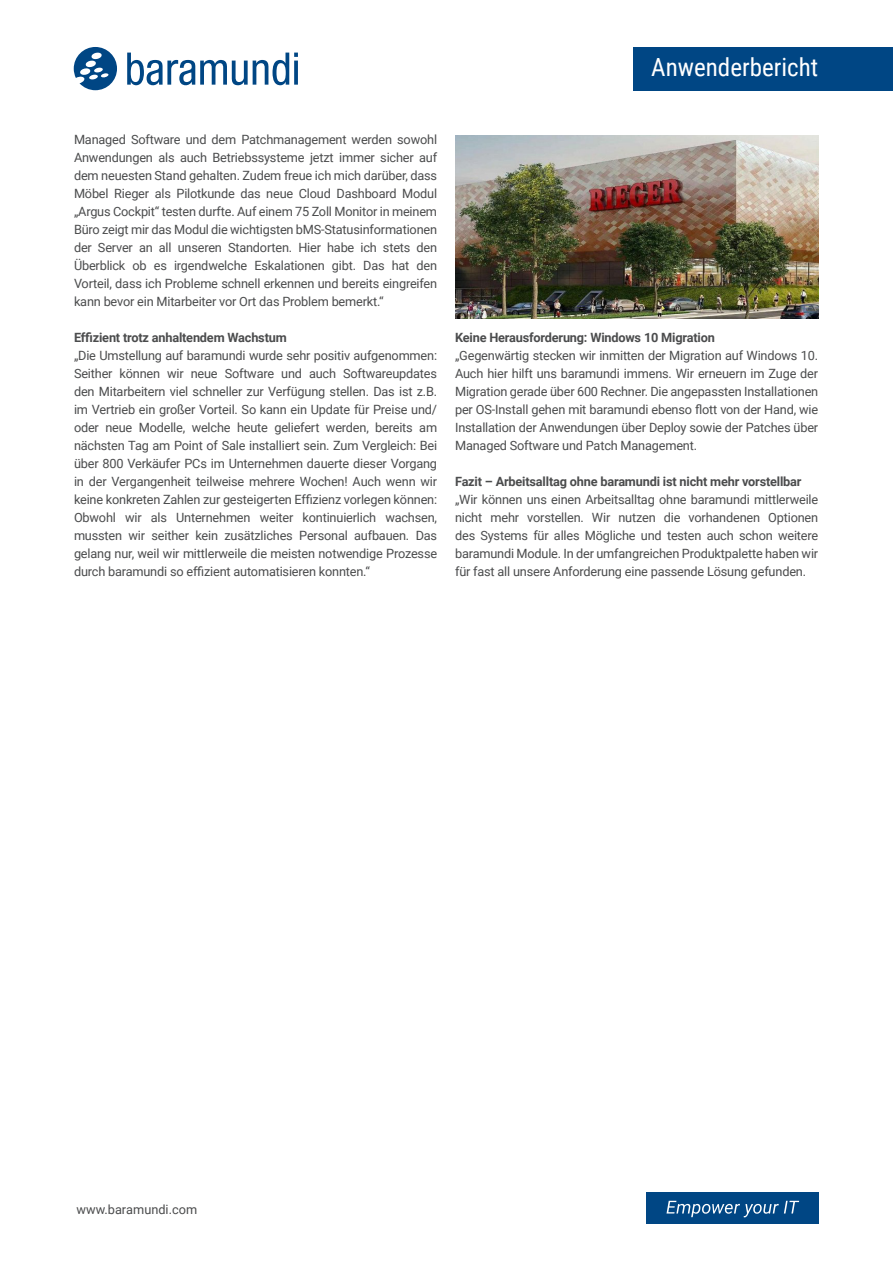
<style>
.page{position:relative;width:893px;height:1263px;background:#fff}
.page>*{position:absolute;margin:0;border:0;box-sizing:border-box;transform-origin:0 0}
.t1{font:25.05px "Roboto Condensed";color:#fff}
.t2{font:12.75px/18px "Roboto";letter-spacing:-.015em;color:#4b4c4d;text-align:justify}
.t3{font:700 12.75px "Roboto";letter-spacing:-.015em;color:#4b4c4d}
</style>
<div class="page">
<svg style="left:74px;top:47px;width:43px;height:43px"></svg>
<svg style="left:127px;top:53px;width:171px;height:32px"></svg>
<div style="left:633px;top:47px;width:260px;height:43px;background:#004684"></div>
<div style="left:646px;top:1193px;width:173px;height:31px;background:#004684"></div>
<svg style="left:666px;top:1201px;width:133px;height:16px"></svg>
<img style="left:455px;top:135px;width:363px;height:184px">
<h1 class="t1" style="left:651px;top:50px;width:168px">Anwenderbericht</h1>
<p class="t2" style="left:74px;top:130px;width:365px">Managed Software und dem Patchmanagement werden sowohl Anwendungen als auch Betriebssysteme jetzt immer sicher auf dem neuesten Stand gehalten. Zudem freue ich mich darüber, dass Möbel Rieger als Pilotkunde das neue Cloud Dashboard Modul „Argus Cockpit“ testen durfte. Auf einem 75 Zoll Monitor in meinem Büro zeigt mir das Modul die wichtigsten bMS-Statusinformationen der Server an all unseren Standorten. Hier habe ich stets den Überblick ob es irgendwelche Eskalationen gibt. Das hat den Vorteil, dass ich Probleme schnell erkennen und bereits eingreifen kann bevor ein Mitarbeiter vor Ort das Problem bemerkt.“</p>
<p class="t3" style="left:74px;top:329px;width:214px">Effizient trotz anhaltendem Wachstum</p>
<p class="t2" style="left:74px;top:346px;width:365px">„Die Umstellung auf baramundi wurde sehr positiv aufgenommen:<br>Seither können wir neue Software und auch Softwareupdates den Mitarbeitern viel schneller zur Verfügung stellen. Das ist z.B. im Vertrieb ein großer Vorteil. So kann ein Update für Preise und/ oder neue Modelle, welche heute geliefert werden, bereits am nächsten Tag am Point of Sale installiert sein. Zum Vergleich: Bei über 800 Verkäufer PCs im Unternehmen dauerte dieser Vorgang in der Vergangenheit teilweise mehrere Wochen! Auch wenn wir keine konkreten Zahlen zur gesteigerten Effizienz vorlegen können:<br>Obwohl wir als Unternehmen weiter kontinuierlich wachsen, mussten wir seither kein zusätzliches Personal aufbauen. Das gelang nur, weil wir mittlerweile die meisten notwendige Prozesse durch baramundi so effizient automatisieren konnten.“</p>
<p class="t3" style="left:455px;top:329px;width:261px">Keine Herausforderung: Windows 10 Migration</p>
<p class="t2" style="left:455px;top:346px;width:365px">„Gegenwärtig stecken wir inmitten der Migration auf Windows 10.<br>Auch hier hilft uns baramundi immens. Wir erneuern im Zuge der Migration gerade über 600 Rechner. Die angepassten Installationen per OS-Install gehen mit baramundi ebenso flott von der Hand, wie Installation der Anwendungen über Deploy sowie der Patches über Managed Software und Patch Management.</p>
<p class="t3" style="left:455px;top:473px;width:348px">Fazit – Arbeitsalltag ohne baramundi ist nicht mehr vorstellbar</p>
<p class="t2" style="left:455px;top:490px;width:365px">„Wir können uns einen Arbeitsalltag ohne baramundi mittlerweile nicht mehr vorstellen. Wir nutzen die vorhandenen Optionen des Systems für alles Mögliche und testen auch schon weitere baramundi Module. In der umfangreichen Produktpalette haben wir für fast all unsere Anforderung eine passende Lösung gefunden.</p>
<p class="t2" style="left:77px;top:1200px;width:122px">www.baramundi.com</p>
</div>
